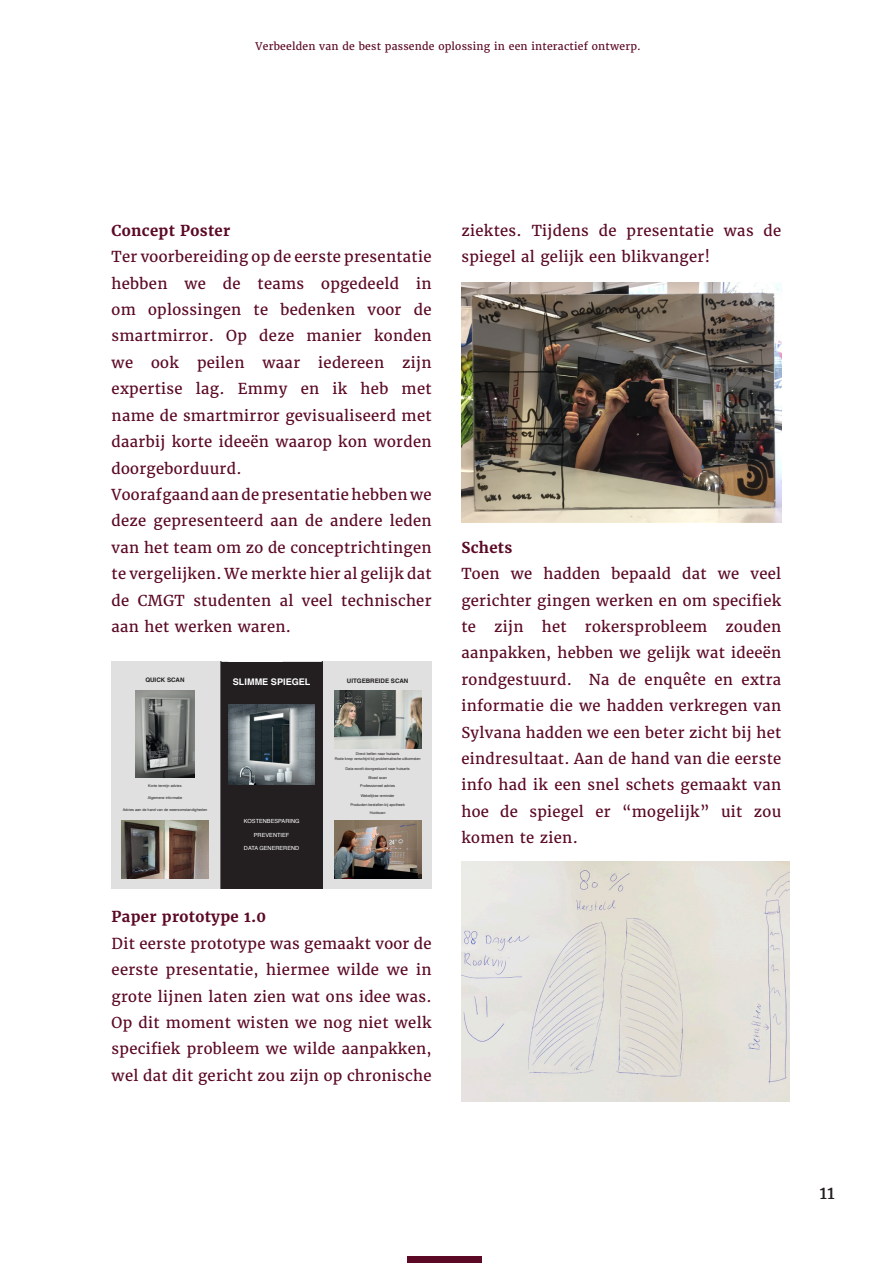
<style>
.page{position:relative;width:893px;height:1263px;background:#fff}
.page>*{position:absolute;margin:0;border:0;box-sizing:border-box;transform-origin:0 0}
.t1{font:18px "Merriweather";color:#231f20}
.Body_Text{font:15px/26.4px "Merriweather";letter-spacing:.02em;color:#5b0925;text-align:justify}
.Body_Text-2{font:700 15px "Merriweather";letter-spacing:.02em;color:#5b0925}
.t2{font:10.5px "Merriweather";letter-spacing:.02em;color:#5b0925}
.t3{font:700 9.15px "Helvetica";color:#fff}
.t4{font:700 6.15px "Helvetica";color:#231f20}
.t5{font:5.7px "Helvetica";color:#fff}
.t6{font:3.75px/4.5px "Helvetica";color:#231f20;text-align:center}
</style>
<div class="page">
<div style="left:407px;top:1257px;width:75px;height:6px;background:#5b0925"></div>
<svg style="left:112px;top:662px;width:320px;height:226px;background:#999898"></svg>
<img style="left:136px;top:690px;width:58px;height:88px">
<img style="left:228px;top:705px;width:87px;height:80px">
<img style="left:334px;top:821px;width:87px;height:57px">
<img style="left:334px;top:690px;width:87px;height:58px">
<img style="left:121px;top:821px;width:88px;height:57px">
<img style="left:461px;top:282px;width:320px;height:240px">
<img style="left:461px;top:861px;width:328px;height:240px">
<p class="t2" style="left:256px;top:40px;width:387px">Verbeelden van de best passende oplossing in een interactief ontwerp.</p>
<p class="Body_Text-2" style="left:112px;top:221px;width:120px">Concept Poster</p>
<p class="Body_Text" style="left:112px;top:244px;width:321px">Ter voorbereiding op de eerste presentatie hebben we de teams opgedeeld in om oplossingen te bedenken voor de smartmirror. Op deze manier konden we ook peilen waar iedereen zijn expertise lag. Emmy en ik heb met name de smartmirror gevisualiseerd met daarbij korte ideeën waarop kon worden doorgeborduurd.</p>
<p class="Body_Text" style="left:112px;top:481px;width:321px">Voorafgaand aan de presentatie hebben we deze gepresenteerd aan de andere leden van het team om zo de conceptrichtingen te vergelijken. We merkte hier al gelijk dat de CMGT studenten al veel technischer aan het werken waren.</p>
<p class="t4" style="left:145px;top:675px;width:41px">QUICK SCAN</p>
<p class="t4" style="left:347px;top:676px;width:63px">UITGEBREIDE SCAN</p>
<p class="t3" style="left:233px;top:674px;width:79px">SLIMME SPIEGEL</p>
<p class="t6" style="left:335px;top:752px;width:87px">Direct bellen naar huisarts<br>Rode knop verschijnt bij problematische uitkomsten</p>
<p class="t6" style="left:346px;top:766px;width:66px">Data wordt doorgestuurd naar huisarts</p>
<p class="t6" style="left:148px;top:784px;width:35px">Korte termijn advies</p>
<p class="t6" style="left:148px;top:796px;width:36px">Algemene informatie</p>
<p class="t6" style="left:123px;top:808px;width:86px">Advies aan de hand van de weersomstandigheden</p>
<p class="t5" style="left:244px;top:817px;width:57px">KOSTENBESPARING</p>
<p class="t5" style="left:254px;top:830px;width:37px">PREVENTIEF</p>
<p class="t5" style="left:244px;top:844px;width:57px">DATA GENEREREND</p>
<p class="t6" style="left:368px;top:775px;width:20px">Bloed scan</p>
<p class="t6" style="left:360px;top:784px;width:36px">Professioneel advies</p>
<p class="t6" style="left:361px;top:794px;width:35px">Wekelijkse reminder</p>
<p class="t6" style="left:350px;top:803px;width:56px">Producten bestellen bij apotheek</p>
<p class="t6" style="left:370px;top:810px;width:17px">Huidscan</p>
<p class="Body_Text-2" style="left:112px;top:907px;width:156px">Paper prototype 1.0</p>
<p class="Body_Text" style="left:112px;top:930px;width:321px">Dit eerste prototype was gemaakt voor de eerste presentatie, hiermee wilde we in grote lijnen laten zien wat ons idee was.<br>Op dit moment wisten we nog niet welk specifiek probleem we wilde aanpakken, wel dat dit gericht zou zijn op chronische</p>
<p class="Body_Text" style="left:461px;top:217px;width:321px">ziektes. Tijdens de presentatie was de spiegel al gelijk een blikvanger!</p>
<p class="Body_Text-2" style="left:461px;top:538px;width:52px">Schets</p>
<p class="Body_Text" style="left:461px;top:561px;width:321px">Toen we hadden bepaald dat we veel gerichter gingen werken en om specifiek te zijn het rokersprobleem zouden aanpakken, hebben we gelijk wat ideeën rondgestuurd. Na de enquête en extra informatie die we hadden verkregen van Sylvana hadden we een beter zicht bij het eindresultaat. Aan de hand van die eerste info had ik een snel schets gemaakt van hoe de spiegel er “mogelijk” uit zou komen te zien.</p>
<p class="t1" style="left:819px;top:1181px;width:17px">11</p>
</div>
